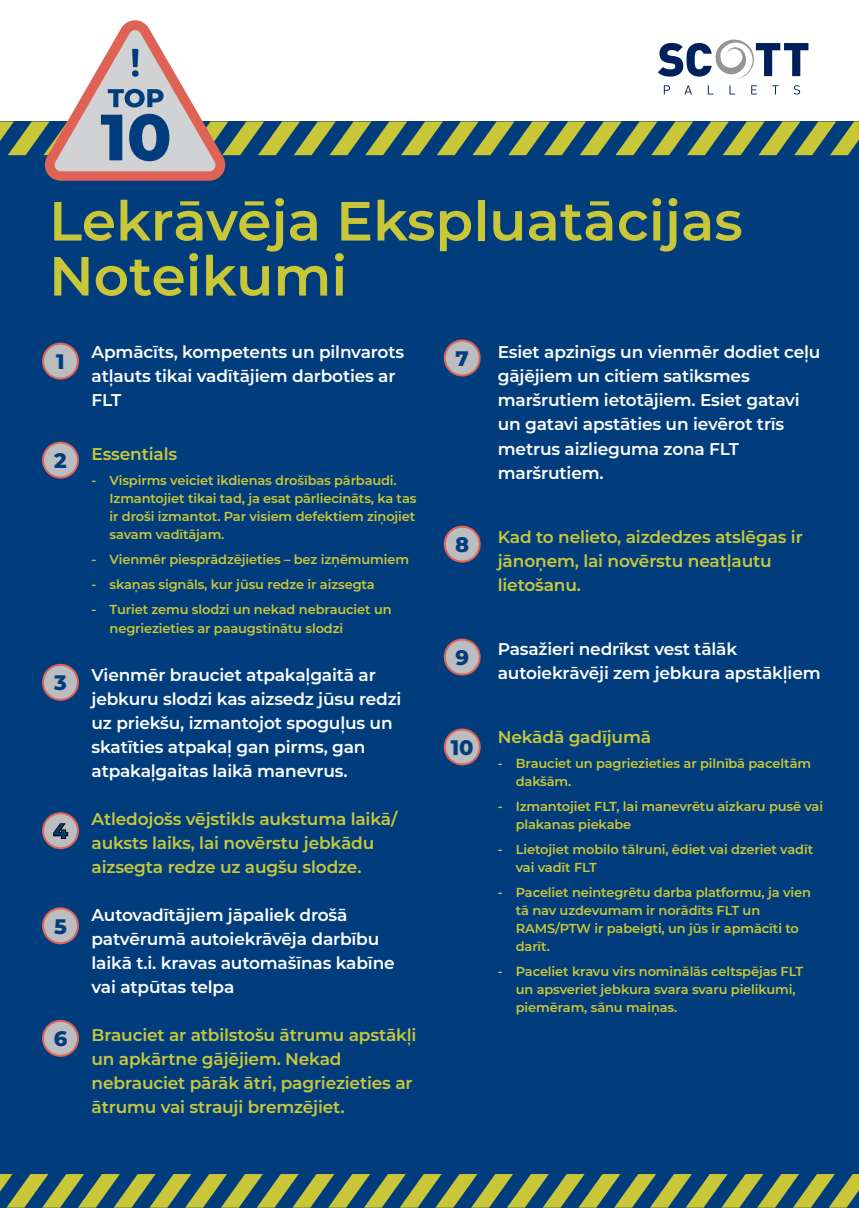
<style>
.page{position:relative;width:859px;height:1208px;background:#fff}
.page>*{position:absolute;margin:0;border:0;box-sizing:border-box;transform-origin:0 0}
.t1{font:600 55px/55px "Montserrat";color:#c9c737}
.t2{font:800 21px "Montserrat";color:#013d7d}
.t3{font:600 17px/24px "Montserrat";letter-spacing:-.01em;color:#fff}
.t4{font:600 17px/24px "Montserrat";letter-spacing:-.01em;color:#c9c83a}
.t5{font:600 13px/18px "Montserrat";letter-spacing:-.01em;color:#c9c737}
</style>
<div class="page">
<div style="left:0;top:121px;width:859px;height:1087px;background:#013d7d"></div>
<svg style="left:0;top:1174px;width:859px;height:33px"></svg>
<div style="left:43px;top:344px;width:35px;height:34px;background:#bcbdc0;border-radius:50%"></div>
<div style="left:42px;top:343px;width:37px;height:36px;border:2px solid #de6355;border-radius:50%"></div>
<div style="left:43px;top:442px;width:35px;height:35px;background:#bcbdc0;border-radius:50%"></div>
<div style="left:42px;top:441px;width:37px;height:37px;border:2px solid #de6355;border-radius:50%"></div>
<div style="left:43px;top:665px;width:35px;height:35px;background:#bcbdc0;border-radius:50%"></div>
<div style="left:42px;top:664px;width:37px;height:37px;border:2px solid #de6355;border-radius:50%"></div>
<div style="left:43px;top:813px;width:35px;height:35px;background:#bcbdc0;border-radius:50%"></div>
<div style="left:42px;top:812px;width:37px;height:37px;border:2px solid #de6355;border-radius:50%"></div>
<svg style="left:53px;top:823px;width:15px;height:15px"></svg>
<div style="left:43px;top:908px;width:35px;height:35px;background:#bcbdc0;border-radius:50%"></div>
<div style="left:42px;top:907px;width:37px;height:37px;border:2px solid #de6355;border-radius:50%"></div>
<div style="left:43px;top:1021px;width:35px;height:34px;background:#bcbdc0;border-radius:50%"></div>
<div style="left:42px;top:1020px;width:37px;height:36px;border:2px solid #de6355;border-radius:50%"></div>
<div style="left:445px;top:340px;width:35px;height:35px;background:#bcbdc0;border-radius:50%"></div>
<div style="left:444px;top:339px;width:37px;height:37px;border:2px solid #de6355;border-radius:50%"></div>
<div style="left:445px;top:526px;width:35px;height:35px;background:#bcbdc0;border-radius:50%"></div>
<div style="left:444px;top:525px;width:37px;height:37px;border:2px solid #de6355;border-radius:50%"></div>
<div style="left:445px;top:639px;width:35px;height:35px;background:#bcbdc0;border-radius:50%"></div>
<div style="left:444px;top:638px;width:37px;height:37px;border:2px solid #de6355;border-radius:50%"></div>
<div style="left:445px;top:729px;width:35px;height:35px;background:#bcbdc0;border-radius:50%"></div>
<div style="left:444px;top:728px;width:37px;height:37px;border:2px solid #de6355;border-radius:50%"></div>
<svg style="left:0;top:20px;width:859px;height:161px"></svg>
<h1 class="t1" style="left:49px;top:191px;width:695px">Lekrāvēja Ekspluatācijas<br>Noteikumi</h1>
<h2 class="t2" style="left:56px;top:346px;width:10px">1</h2>
<h2 class="t2" style="left:54px;top:445px;width:14px">2</h2>
<h2 class="t2" style="left:54px;top:667px;width:14px">3</h2>
<h2 class="t2" style="left:53px;top:815px;width:16px">4</h2>
<h2 class="t2" style="left:54px;top:910px;width:14px">5</h2>
<h2 class="t2" style="left:54px;top:1023px;width:15px">6</h2>
<h3 class="t3" style="left:92px;top:339px;width:314px">Apmācīts, kompetents un pilnvarots atļauts tikai vadītājiem darboties ar<br>FLT</h3>
<h3 class="t4" style="left:92px;top:441px;width:87px">Essentials</h3>
<p class="t5" style="left:110px;top:471px;width:308px;text-indent:-18px">- Vispirms veiciet ikdienas drošības pārbaudi.<br>Izmantojiet tikai tad, ja esat pārliecināts, ka tas ir droši izmantot. Par visiem defektiem ziņojiet savam vadītājam.</p>
<p class="t5" style="left:92px;top:550px;width:319px">- Vienmēr piesprādzējieties – bez izņēmumiem</p>
<p class="t5" style="left:92px;top:575px;width:285px">- skaņas signāls, kur jūsu redze ir aizsegta</p>
<p class="t5" style="left:110px;top:600px;width:284px;text-indent:-18px">- Turiet zemu slodzi un nekad nebrauciet un negriezieties ar paaugstinātu slodzi</p>
<h3 class="t3" style="left:92px;top:661px;width:311px">Vienmēr brauciet atpakaļgaitā ar jebkuru slodzi kas aizsedz jūsu redzi uz priekšu, izmantojot spoguļus un skatīties atpakaļ gan pirms, gan atpakaļgaitas laikā manevrus.</h3>
<h3 class="t4" style="left:92px;top:805px;width:307px">Atledojošs vējstikls aukstuma laikā/ auksts laiks, lai novērstu jebkādu aizsegta redze uz augšu slodze.</h3>
<h3 class="t3" style="left:92px;top:902px;width:305px">Autovadītājiem jāpaliek drošā patvērumā autoiekrāvēja darbību laikā t.i. kravas automašīnas kabīne vai atpūtas telpa</h3>
<h3 class="t4" style="left:92px;top:1022px;width:326px">Brauciet ar atbilstošu ātrumu apstākļi un apkārtne gājējiem. Nekad nebrauciet pārāk ātri, pagriezieties ar ātrumu vai strauji bremzējiet.</h3>
<h2 class="t2" style="left:456px;top:343px;width:15px">7</h2>
<h2 class="t2" style="left:455px;top:529px;width:16px">8</h2>
<h2 class="t2" style="left:455px;top:642px;width:15px">9</h2>
<h2 class="t2" style="left:451px;top:732px;width:24px">10</h2>
<h3 class="t3" style="left:498px;top:340px;width:324px">Esiet apzinīgs un vienmēr dodiet ceļu gājējiem un citiem satiksmes maršrutiem ietotājiem. Esiet gatavi un gatavi apstāties un ievērot trīs metrus aizlieguma zona FLT maršrutiem.</h3>
<h3 class="t4" style="left:498px;top:524px;width:307px">Kad to nelieto, aizdedzes atslēgas ir jānoņem, lai novērstu neatļautu lietošanu.</h3>
<h3 class="t3" style="left:498px;top:636px;width:324px">Pasažieri nedrīkst vest tālāk autoiekrāvēji zem jebkura apstākļiem</h3>
<h3 class="t4" style="left:498px;top:724px;width:155px">Nekādā gadījumā</h3>
<p class="t5" style="left:516px;top:753px;width:297px;text-indent:-18px">- Brauciet un pagriezieties ar pilnībā paceltām dakšām.</p>
<p class="t5" style="left:516px;top:796px;width:309px;text-indent:-18px">- Izmantojiet FLT, lai manevrētu aizkaru pusē vai plakanas piekabe</p>
<p class="t5" style="left:516px;top:839px;width:299px;text-indent:-18px">- Lietojiet mobilo tālruni, ēdiet vai dzeriet vadīt vai vadīt FLT</p>
<p class="t5" style="left:516px;top:882px;width:297px;text-indent:-18px">- Paceliet neintegrētu darba platformu, ja vien tā nav uzdevumam ir norādīts FLT un RAMS/PTW ir pabeigti, un jūs ir apmācīti to darīt.</p>
<p class="t5" style="left:516px;top:961px;width:289px;text-indent:-18px">- Paceliet kravu virs nominālās celtspējas FLT un apsveriet jebkura svara svaru pielikumi, piemēram, sānu maiņas.</p>
</div>
